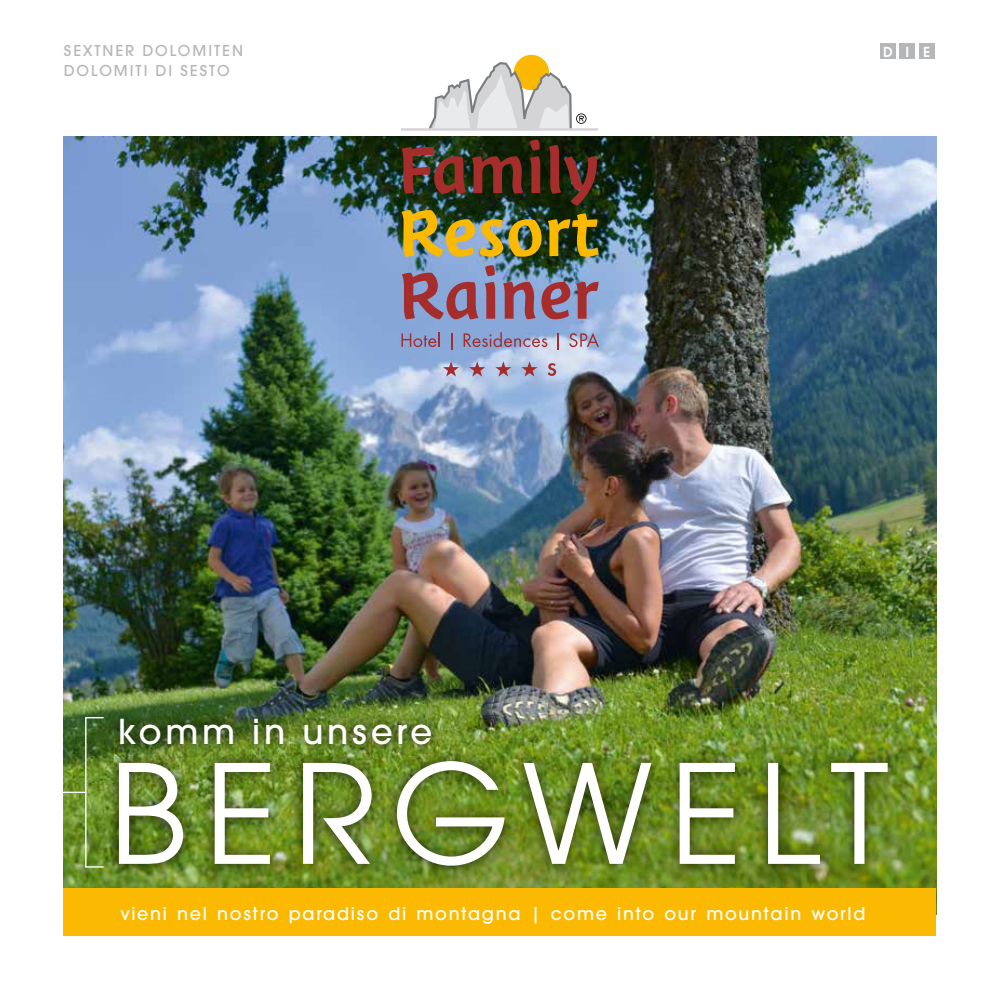
<style>
.page{position:relative;width:1000px;height:1000px;background:#fff}
.page>*{position:absolute;margin:0;border:0;box-sizing:border-box;transform-origin:0 0}
.t1{font:151.35px "Avant Garde Gothic Itc T";letter-spacing:.1em;color:#fff}
.t2{font:500 37.8px "Avant Garde Gothic Itc T";letter-spacing:.1em;color:#fff}
.t3{font:500 19.5px "Avant Garde Gothic Itc T";letter-spacing:.09em;color:#fff}
.t4{font:500 16.5px/19.8px "Avant Garde Gothic Itc T";letter-spacing:.12em;color:#b5b6b8}
.t5{font:600 15.3px "Avant Garde Gothic Itc T";color:#fff}
</style>
<div class="page">
<img style="left:64px;top:136px;width:871px;height:752px">
<div style="left:879px;top:44px;width:16px;height:15px;background:#b5b6b8"></div>
<div style="left:899px;top:44px;width:15px;height:15px;background:#b5b6b8"></div>
<div style="left:918px;top:44px;width:16px;height:15px;background:#b5b6b8"></div>
<div style="left:105px;top:705px;width:796px;height:174px;background:#000;opacity:.6"></div>
<div style="left:513px;top:55px;width:36px;height:35px;background:#fbb802;border-radius:50%"></div>
<svg style="left:443px;top:361px;width:16px;height:15px"></svg>
<svg style="left:469px;top:361px;width:16px;height:15px"></svg>
<svg style="left:495px;top:361px;width:16px;height:15px"></svg>
<svg style="left:521px;top:361px;width:16px;height:15px"></svg>
<svg style="left:547px;top:363px;width:9px;height:13px"></svg>
<svg style="left:484px;top:265px;width:11px;height:53px"></svg>
<svg style="left:402px;top:272px;width:76px;height:47px;background:#966a81"></svg>
<svg style="left:503px;top:281px;width:32px;height:38px"></svg>
<svg style="left:541px;top:281px;width:29px;height:38px"></svg>
<svg style="left:576px;top:281px;width:22px;height:37px"></svg>
<img style="left:401px;top:210px;width:140px;height:47px">
<svg style="left:547px;top:213px;width:51px;height:44px;background:#77690c"></svg>
<img style="left:401px;top:147px;width:65px;height:47px">
<svg style="left:472px;top:156px;width:51px;height:38px;background:#63281b"></svg>
<svg style="left:529px;top:139px;width:11px;height:54px"></svg>
<svg style="left:549px;top:145px;width:47px;height:60px;background:#4c281a"></svg>
<svg style="left:451px;top:333px;width:1px;height:17px"></svg>
<svg style="left:463px;top:332px;width:84px;height:15px"></svg>
<svg style="left:557px;top:333px;width:1px;height:17px"></svg>
<svg style="left:569px;top:332px;width:30px;height:15px"></svg>
<svg style="left:401px;top:332px;width:39px;height:15px"></svg>
<svg style="left:401px;top:62px;width:197px;height:69px"></svg>
<div style="left:64px;top:888px;width:871px;height:47px;background:#fbba01"></div>
<div style="left:85px;top:716px;width:19px;height:151px;border:1px solid #fff"></div>
<hr style="left:0;top:791px;width:86px;height:1px;background:#fff">
<p class="t4" style="left:64px;top:41px;width:181px">SEXTNER DOLOMITEN<br>DOLOMITI DI SESTO</p>
<p class="t5" style="left:883px;top:43px;width:48px">DIE</p>
<h2 class="t2" style="left:118px;top:709px;width:315px">komm in unsere</h2>
<h1 class="t1" style="left:108px;top:725px;width:782px">BERGWELT</h1>
<p class="t3" style="left:121px;top:901px;width:746px">vieni nel nostro paradiso di montagna | come into our mountain world</p>
</div>
